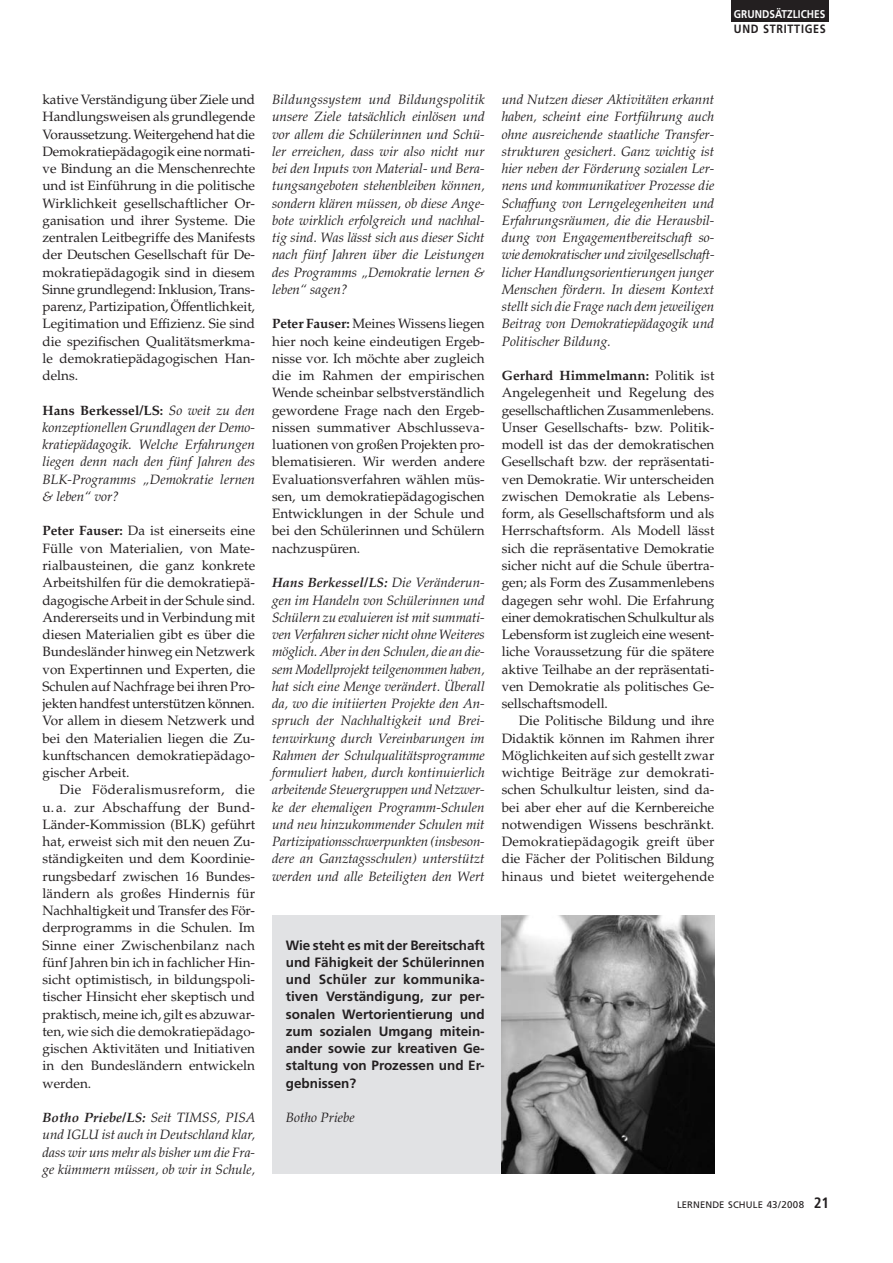
<style>
.page{position:relative;width:893px;height:1263px;background:#fff}
.page>*{position:absolute;margin:0;border:0;box-sizing:border-box;transform-origin:0 0}
.t1{font:13.5px/17.2px "Palatino LT Std";color:#231f20;text-align:justify}
.t2{font:italic 13.5px/17.2px "Palatino LT Std";color:#231f20;text-align:justify}
.t3{font:700 13.5px/17.2px "Frutiger LT Std";color:#231f20;text-align:justify}
.t4{font:700 12px "Frutiger LT Std";letter-spacing:.065em;color:#231f20;scale:.9 1}
.t5{font:700 11.25px "Frutiger LT Std";color:#fff;scale:.9 1}
.t6{font:9.45px "Frutiger LT Std";letter-spacing:.01em;color:#231f20}
.s1{font-weight:700;font-style:normal}
.s2{font-weight:700}
.s3{font-size:9.75px}
.s4{font-weight:700;font-stretch:condensed;font-size:15px}
</style>
<div class="page">
<div style="left:731px;top:0;width:98px;height:21px;background:#231f20"></div>
<div style="left:272px;top:915px;width:442px;height:259px;background:#e1e2e4"></div>
<img style="left:502px;top:915px;width:212px;height:259px">
<p class="t5" style="left:734px;top:7px;width:103px">GRUNDSÄTZLICHES</p>
<p class="t4" style="left:734px;top:21px;width:104px">UND STRITTIGES</p>
<p class="t1" style="left:43px;top:91px;width:214px">kative Verständigung über Ziele und Handlungsweisen als grundlegende Voraussetzung. Weitergehend hat die Demokratiepädagogik eine normati&shy;ve Bindung an die Menschenrechte und ist Einführung in die politische Wirklichkeit gesellschaftlicher Or&shy;ganisation und ihrer Systeme. Die zentralen Leitbegriffe des Manifests der Deutschen Gesellschaft für De&shy;mokratiepädagogik sind in diesem Sinne grundlegend: Inklusion, Trans&shy;parenz, Partizipation, Öffentlichkeit, Legitimation und Effizienz. Sie sind die spezifischen Qualitätsmerkma&shy;le demokratiepädagogischen Han&shy;delns.</p>
<p class="t2" style="left:43px;top:402px;width:214px"><span class="s1">Hans Berkessel/LS:</span> So weit zu den konzeptionellen Grundlagen der Demo&shy;kratiepädagogik. Welche Erfahrungen liegen denn nach den fünf Jahren des BLK-Programms „Demokratie lernen &amp; leben“ vor?</p>
<p class="t1" style="left:43px;top:522px;width:214px"><span class="s2">Peter Fauser:</span> Da ist einerseits eine Fülle von Materialien, von Mate&shy;rialbausteinen, die ganz konkrete Arbeitshilfen für die demokratiepä&shy;dagogische Arbeit in der Schule sind.<br>Andererseits und in Verbindung mit diesen Materialien gibt es über die Bundesländer hinweg ein Netzwerk von Expertinnen und Experten, die Schulen auf Nachfrage bei ihren Pro&shy;jekten handfest unterstützen können.<br>Vor allem in diesem Netzwerk und bei den Materialien liegen die Zu&shy;kunftschancen demokratiepädago&shy;gischer Arbeit.</p>
<p class="t1" style="left:43px;top:781px;width:214px;text-indent:17px">Die Föderalismusreform, die u. a. zur Abschaffung der Bund-Länder-Kommission (BLK) geführt hat, erweist sich mit den neuen Zu&shy;ständigkeiten und dem Koordinie&shy;rungsbedarf zwischen 16 Bundes&shy;ländern als großes Hindernis für Nachhaltigkeit und Transfer des För&shy;derprogramms in die Schulen. Im Sinne einer Zwischenbilanz nach fünf Jahren bin ich in fachlicher Hin&shy;sicht optimistisch, in bildungspoli&shy;tischer Hinsicht eher skeptisch und praktisch, meine ich, gilt es abzuwar&shy;ten, wie sich die demokratiepädago&shy;gischen Aktivitäten und Initiativen in den Bundesländern entwickeln werden.</p>
<p class="t2" style="left:43px;top:1109px;width:215px"><span class="s2">Botho Priebe/LS:</span> Seit TIMSS, PISA und IGLU ist auch in Deutschland klar, dass wir uns mehr als bisher um die Fra&shy;ge kümmern müssen, ob wir in Schule,</p>
<p class="t2" style="left:272px;top:91px;width:214px">Bildungssystem und Bildungspolitik unsere Ziele tatsächlich einlösen und vor allem die Schülerinnen und Schü&shy;ler erreichen, dass wir also nicht nur bei den Inputs von Material- und Bera&shy;tungsangeboten stehenbleiben können, sondern klären müssen, ob diese Ange&shy;bote wirklich erfolgreich und nachhal&shy;tig sind. Was lässt sich aus dieser Sicht nach fünf Jahren über die Leistungen des Programms „Demokratie lernen &amp; leben“ sagen?</p>
<p class="t1" style="left:272px;top:315px;width:214px"><span class="s2">Peter Fauser:</span> Meines Wissens liegen hier noch keine eindeutigen Ergeb&shy;nisse vor. Ich möchte aber zugleich die im Rahmen der empirischen Wende scheinbar selbstverständlich gewordene Frage nach den Ergeb&shy;nissen summativer Abschlusseva&shy;luationen von großen Projekten pro&shy;blematisieren. Wir werden andere Evaluationsverfahren wählen müs&shy;sen, um demokratiepädagogischen Entwicklungen in der Schule und bei den Schülerinnen und Schülern nachzuspüren.</p>
<p class="t2" style="left:272px;top:574px;width:214px"><span class="s2">Hans Berkessel/LS:</span> Die Veränderun&shy;gen im Handeln von Schülerinnen und Schülern zu evaluieren ist mit summati&shy;ven Verfahren sicher nicht ohne Weiteres möglich. Aber in den Schulen, die an die&shy;sem Modellprojekt teilgenommen haben, hat sich eine Menge verändert. Überall da, wo die initiierten Projekte den An&shy;spruch der Nachhaltigkeit und Brei&shy;tenwirkung durch Vereinbarungen im Rahmen der Schulqualitätsprogramme formuliert haben, durch kontinuierlich arbeitende Steuergruppen und Netzwer&shy;ke der ehemaligen Programm-Schulen und neu hinzukommender Schulen mit Partizipationsschwerpunkten (insbeson&shy;dere an Ganztagsschulen) unterstützt werden und alle Beteiligten den Wert</p>
<p class="t3" style="left:286px;top:936px;width:201px">Wie steht es mit der Bereitschaft und Fähigkeit der Schülerinnen und Schüler zur kommunika&shy;tiven Verständigung, zur per&shy;sonalen Wertorientierung und zum sozialen Umgang mitein&shy;ander sowie zur kreativen Ge&shy;staltung von Prozessen und Er&shy;gebnissen?</p>
<p class="t2" style="left:286px;top:1109px;width:70px">Botho Priebe</p>
<p class="t2" style="left:502px;top:91px;width:214px">und Nutzen dieser Aktivitäten erkannt haben, scheint eine Fortführung auch ohne ausreichende staatliche Transfer&shy;strukturen gesichert. Ganz wichtig ist hier neben der Förderung sozialen Ler&shy;nens und kommunikativer Prozesse die Schaffung von Lerngelegenheiten und Erfahrungsräumen, die die Herausbil&shy;dung von Engagementbereitschaft so&shy;wie demokratischer und zivilgesellschaft&shy;licher Handlungsorientierungen junger Menschen fördern. In diesem Kontext stellt sich die Frage nach dem jeweiligen Beitrag von Demokratiepädagogik und Politischer Bildung.</p>
<p class="t1" style="left:502px;top:367px;width:214px"><span class="s2">Gerhard Himmelmann:</span> Politik ist Angelegenheit und Regelung des gesellschaftlichen Zusammenlebens.<br>Unser Gesellschafts- bzw. Politik&shy;modell ist das der demokratischen Gesellschaft bzw. der repräsentati&shy;ven Demokratie. Wir unterscheiden zwischen Demokratie als Lebens&shy;form, als Gesellschaftsform und als Herrschaftsform. Als Modell lässt sich die repräsentative Demokratie sicher nicht auf die Schule übertra&shy;gen; als Form des Zusammenlebens dagegen sehr wohl. Die Erfahrung einer demokratischen Schulkultur als Lebensform ist zugleich eine wesent&shy;liche Voraussetzung für die spätere aktive Teilhabe an der repräsentati&shy;ven Demokratie als politisches Ge&shy;sellschaftsmodell.</p>
<p class="t1" style="left:502px;top:712px;width:214px;text-indent:17px">Die Politische Bildung und ihre Didaktik können im Rahmen ihrer Möglichkeiten auf sich gestellt zwar wichtige Beiträge zur demokrati&shy;schen Schulkultur leisten, sind da&shy;bei aber eher auf die Kernbereiche notwendigen Wissens beschränkt.<br>Demokratiepädagogik greift über die Fächer der Politischen Bildung hinaus und bietet weitergehende</p>
<p class="t6" style="left:677px;top:1199px;width:154px">LERNENDE SCHULE <span class="s3">43/2008</span> <span class="s4">21</span></p>
</div>
